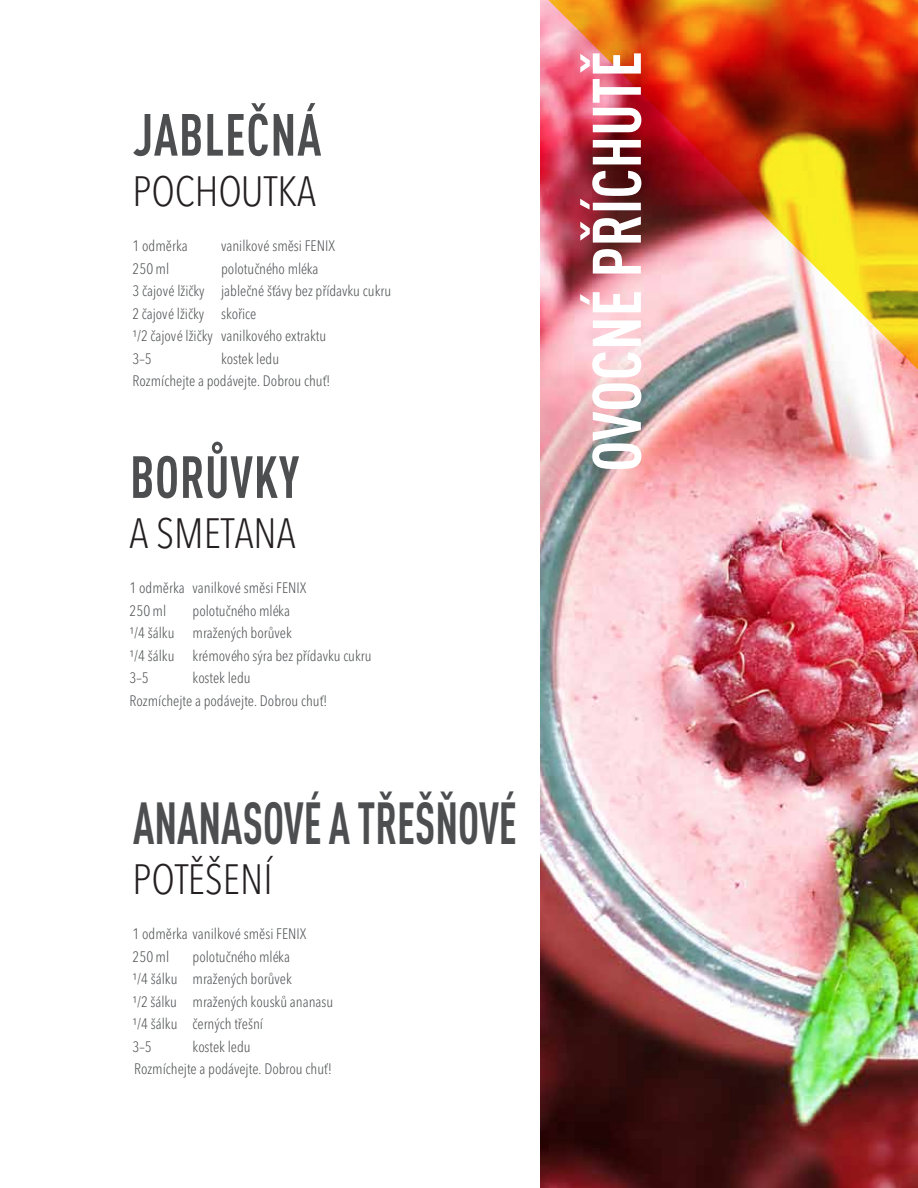
<style>
.page{position:relative;width:918px;height:1188px;background:#fff}
.page>*{position:absolute;margin:0;border:0;box-sizing:border-box;transform-origin:0 0}
.t1{font:700 condensed 67.5px "DIN Pro";color:#fff}
.t2{font:700 condensed 58.5px "DIN Pro";letter-spacing:.005em;color:#4c4e50;scale:.78 1}
.t3{font:700 condensed 58.5px "DIN Pro";letter-spacing:.005em;color:#4c4e50;scale:.88 1}
.t4{font:300 condensed 42px "Avenir Next LT Pro";color:#241f21}
.t5{font:300 condensed 15px/22.5px "Avenir Next LT Pro";color:#4c4e50}
</style>
<div class="page">
<img style="left:540px;top:0;width:378px;height:1188px">
<h2 class="t3" style="left:133px;top:91px;width:215px">JABLEČNÁ</h2>
<h3 class="t4" style="left:133px;top:166px;width:185px">POCHOUTKA</h3>
<p class="t5" style="left:133px;top:235px;width:57px">1 odměrka</p>
<p class="t5" style="left:221px;top:235px;width:115px">vanilkové směsi FENIX</p>
<p class="t5" style="left:133px;top:257px;width:38px">250 ml</p>
<p class="t5" style="left:133px;top:257px;width:260px;text-indent:88px">polotučného mléka<br>3 čajové lžičky jablečné šťávy bez přídavku cukru<br>2 čajové lžičky skořice<br>¹/2 čajové lžičky vanilkového extraktu<br>3–5</p>
<p class="t5" style="left:133px;top:347px;width:200px;text-indent:88px">kostek ledu<br>Rozmíchejte a podávejte. Dobrou chuť!</p>
<h2 class="t3" style="left:130px;top:433px;width:194px">BORŮVKY</h2>
<h3 class="t4" style="left:130px;top:508px;width:168px">A SMETANA</h3>
<p class="t5" style="left:130px;top:577px;width:178px">1 odměrka vanilkové směsi FENIX<br>250 ml</p>
<p class="t5" style="left:130px;top:599px;width:244px;text-indent:63px">polotučného mléka<br>¹/4 šálku mražených borůvek<br>¹/4 šálku krémového sýra bez přídavku cukru<br>3–5</p>
<p class="t5" style="left:130px;top:667px;width:200px;text-indent:63px">kostek ledu<br>Rozmíchejte a podávejte. Dobrou chuť!</p>
<h2 class="t2" style="left:133px;top:779px;width:494px">ANANASOVÉ A TŘEŠŇOVÉ</h2>
<h3 class="t4" style="left:133px;top:854px;width:142px">POTĚŠENÍ</h3>
<p class="t5" style="left:133px;top:923px;width:175px">1 odměrka vanilkové směsi FENIX<br>250 ml</p>
<p class="t5" style="left:133px;top:945px;width:202px;text-indent:60px">polotučného mléka<br>¹/4 šálku mražených borůvek<br>¹/2 šálku mražených kousků ananasu<br>¹/4 šálku černých třešní<br>3–5</p>
<p class="t5" style="left:134px;top:1035px;width:200px;text-indent:58px">kostek ledu<br>Rozmíchejte a podávejte. Dobrou chuť!</p>
<h1 class="t1" style="left:566px;top:472px;width:422px;rotate:-90deg">OVOCNÉ PŘÍCHUTĚ</h1>
</div>
